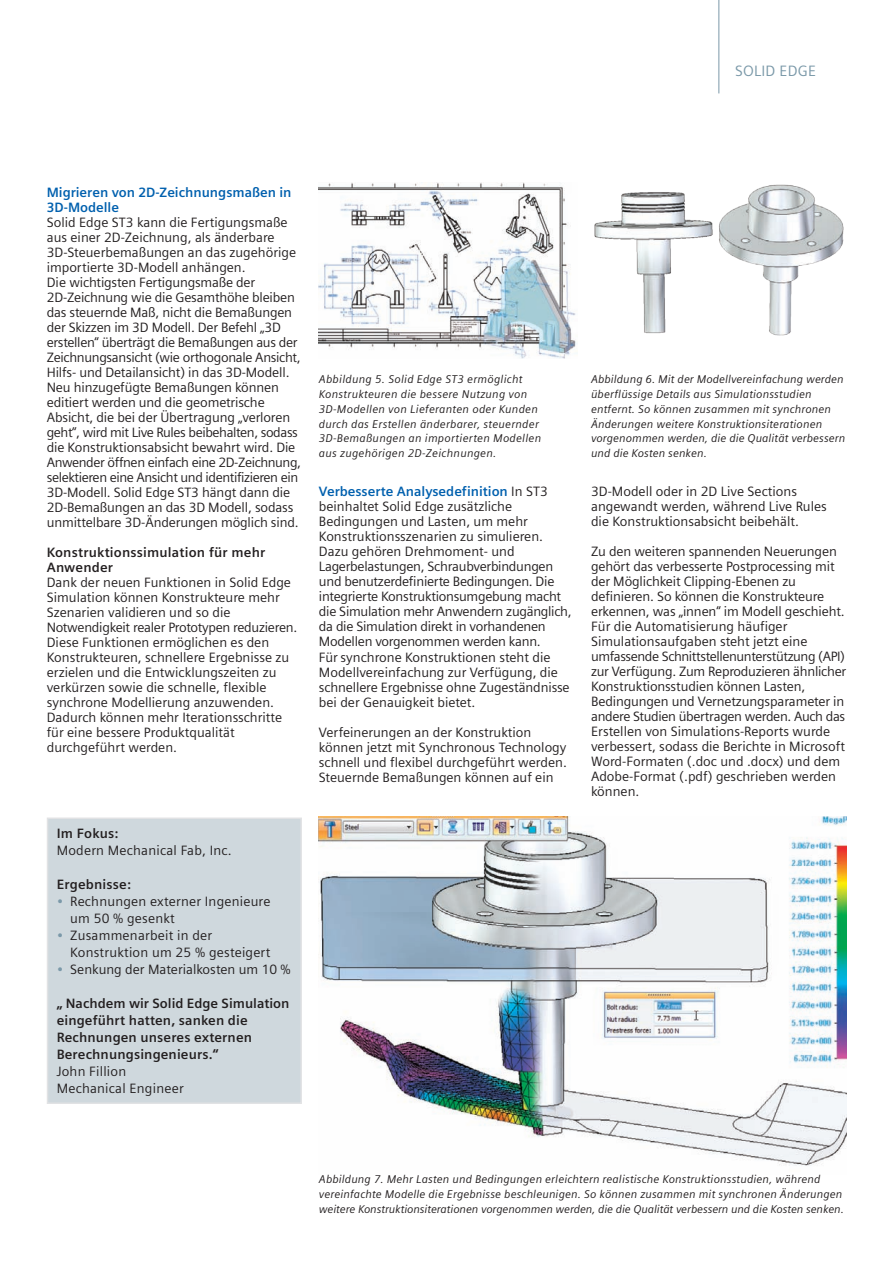
<style>
.page{position:relative;width:893px;height:1263px;background:#fff}
.page>*{position:absolute;margin:0;border:0;box-sizing:border-box;transform-origin:0 0}
.t1{font:15px "Siemens Sans";letter-spacing:.015em;color:#7b99a9}
.Body__Copy__9pt_0_15{font:13.5px/15px "Siemens Sans";letter-spacing:-.01em;color:#231f20}
.Body_Subhead___9pt_0{font:700 13.5px/17px "Siemens Sans";letter-spacing:.01em;color:#231f20}
.BULLETS_Body_Copy_9p{font:13.5px/17px "Siemens Sans";letter-spacing:.015em;color:#231f20}
.Body__Copy__9pt_0_15-2{font:13.5px "Siemens Sans";letter-spacing:.015em;color:#231f20}
.Body__Copy__9pt_0_15-3{font:700 13.5px/15px "Siemens Sans";color:#0160ae}
.Body__Copy__9pt_0_15-4{font:700 13.5px "Siemens Sans";letter-spacing:.015em;color:#231f20}
.Caption_for_fact_she{font:italic 11.25px/14.9px "Siemens Sans";letter-spacing:.01em;color:#231f20}
.s1{color:#7b99a9}
.s2{font-weight:700;color:#0160ae}
</style>
<div class="page">
<hr style="left:718px;top:0;width:1px;height:93px;background:#7b99a9">
<img style="left:319px;top:183px;width:258px;height:176px">
<img style="left:594px;top:184px;width:250px;height:152px">
<img style="left:319px;top:816px;width:528px;height:350px">
<div style="left:47px;top:817px;width:255px;height:287px;background:#cfd8dd;border:2px solid #e1e2e4"></div>
<p class="t1" style="left:735px;top:62px;width:83px">SOLID EDGE</p>
<p class="Body__Copy__9pt_0_15-3" style="left:47px;top:185px;width:246px">Migrieren von 2D-Zeichnungsmaßen in<br>3D-Modelle</p>
<p class="Body__Copy__9pt_0_15" style="left:47px;top:215px;width:256px">Solid Edge ST3 kann die Fertigungsmaße aus einer 2D-Zeichnung, als änderbare 3D-Steuerbemaßungen an das zugehörige importierte 3D-Modell anhängen.<br>Die wichtigsten Fertigungsmaße der 2D-Zeichnung wie die Gesamthöhe bleiben das steuernde Maß, nicht die Bemaßungen der Skizzen im 3D Modell. Der Befehl „3D erstellen“ überträgt die Bemaßungen aus der Zeichnungsansicht (wie orthogonale Ansicht, Hilfs- und Detailansicht) in das 3D-Modell.<br>Neu hinzugefügte Bemaßungen können editiert werden und die geometrische Absicht, die bei der Übertragung „verloren geht“, wird mit Live Rules beibehalten, sodass die Konstruktionsabsicht bewahrt wird. Die Anwender öffnen einfach eine 2D-Zeichnung, selektieren eine Ansicht und identifizieren ein 3D-Modell. Solid Edge ST3 hängt dann die 2D-Bemaßungen an das 3D Modell, sodass unmittelbare 3D-Änderungen möglich sind.</p>
<p class="Body_Subhead___9pt_0" style="left:47px;top:545px;width:220px;line-height:15px">Konstruktionssimulation für mehr<br>Anwender</p>
<p class="Body__Copy__9pt_0_15" style="left:47px;top:575px;width:252px">Dank der neuen Funktionen in Solid Edge Simulation können Konstrukteure mehr Szenarien validieren und so die Notwendigkeit realer Prototypen reduzieren.<br>Diese Funktionen ermöglichen es den Konstrukteuren, schnellere Ergebnisse zu erzielen und die Entwicklungszeiten zu verkürzen sowie die schnelle, flexible synchrone Modellierung anzuwenden.<br>Dadurch können mehr Iterationsschritte für eine bessere Produktqualität durchgeführt werden.</p>
<p class="Body__Copy__9pt_0_15-4" style="left:57px;top:826px;width:63px">Im Fokus:</p>
<p class="Body__Copy__9pt_0_15-2" style="left:57px;top:843px;width:177px">Modern Mechanical Fab, Inc.</p>
<p class="Body_Subhead___9pt_0" style="left:57px;top:876px;width:76px">Ergebnisse:</p>
<p class="BULLETS_Body_Copy_9p" style="left:70px;top:893px;width:202px;text-indent:-14px"><span class="s1">•</span> Rechnungen externer Ingenieure um 50 % gesenkt</p>
<p class="BULLETS_Body_Copy_9p" style="left:70px;top:927px;width:202px;text-indent:-14px"><span class="s1">•</span> Zusammenarbeit in der<br>Konstruktion um 25 % gesteigert</p>
<p class="BULLETS_Body_Copy_9p" style="left:57px;top:961px;width:236px"><span class="s1">•</span> Senkung der Materialkosten um 10 %</p>
<p class="Body_Subhead___9pt_0" style="left:57px;top:995px;width:234px">„ Nachdem wir Solid Edge Simulation eingeführt hatten, sanken die<br>Rechnungen unseres externen<br>Berechnungsingenieurs.“</p>
<p class="Body__Copy__9pt_0_15-2" style="left:57px;top:1064px;width:71px">John Fillion</p>
<p class="Body__Copy__9pt_0_15-2" style="left:57px;top:1081px;width:129px">Mechanical Engineer</p>
<p class="Caption_for_fact_she" style="left:319px;top:372px;width:224px">Abbildung 5. Solid Edge ST3 ermöglicht Konstrukteuren die bessere Nutzung von 3D-Modellen von Lieferanten oder Kunden durch das Erstellen änderbarer, steuernder 3D-Bemaßungen an importierten Modellen aus zugehörigen 2D-Zeichnungen.</p>
<p class="Caption_for_fact_she" style="left:591px;top:372px;width:256px">Abbildung 6. Mit der Modellvereinfachung werden überflüssige Details aus Simulationsstudien entfernt. So können zusammen mit synchronen Änderungen weitere Konstruktionsiterationen vorgenommen werden, die die Qualität verbessern und die Kosten senken.</p>
<p class="Body__Copy__9pt_0_15" style="left:319px;top:484px;width:254px"><span class="s2">Verbesserte Analysedefinition</span> In ST3 beinhaltet Solid Edge zusätzliche Bedingungen und Lasten, um mehr Konstruktionsszenarien zu simulieren.<br>Dazu gehören Drehmoment- und Lagerbelastungen, Schraubverbindungen und benutzerdefinierte Bedingungen. Die integrierte Konstruktionsumgebung macht die Simulation mehr Anwendern zugänglich, da die Simulation direkt in vorhandenen Modellen vorgenommen werden kann.<br>Für synchrone Konstruktionen steht die Modellvereinfachung zur Verfügung, die schnellere Ergebnisse ohne Zugeständnisse bei der Genauigkeit bietet.</p>
<p class="Body__Copy__9pt_0_15" style="left:319px;top:724px;width:249px">Verfeinerungen an der Konstruktion können jetzt mit Synchronous Technology schnell und flexibel durchgeführt werden.<br>Steuernde Bemaßungen können auf ein</p>
<p class="Body__Copy__9pt_0_15" style="left:591px;top:484px;width:237px">3D-Modell oder in 2D Live Sections angewandt werden, während Live Rules die Konstruktionsabsicht beibehält.</p>
<p class="Body__Copy__9pt_0_15" style="left:591px;top:544px;width:257px">Zu den weiteren spannenden Neuerungen gehört das verbesserte Postprocessing mit der Möglichkeit Clipping-Ebenen zu definieren. So können die Konstrukteure erkennen, was „innen“ im Modell geschieht.<br>Für die Automatisierung häufiger Simulationsaufgaben steht jetzt eine umfassende Schnittstellenunterstützung (API) zur Verfügung. Zum Reproduzieren ähnlicher Konstruktionsstudien können Lasten, Bedingungen und Vernetzungsparameter in andere Studien übertragen werden. Auch das Erstellen von Simulations-Reports wurde verbessert, sodass die Berichte in Microsoft Word-Formaten (.doc und .docx) und dem Adobe-Format (.pdf) geschrieben werden können.</p>
<p class="Caption_for_fact_she" style="left:319px;top:1172px;width:526px">Abbildung 7. Mehr Lasten und Bedingungen erleichtern realistische Konstruktionsstudien, während vereinfachte Modelle die Ergebnisse beschleunigen. So können zusammen mit synchronen Änderungen weitere Konstruktionsiterationen vorgenommen werden, die die Qualität verbessern und die Kosten senken.</p>
</div>
